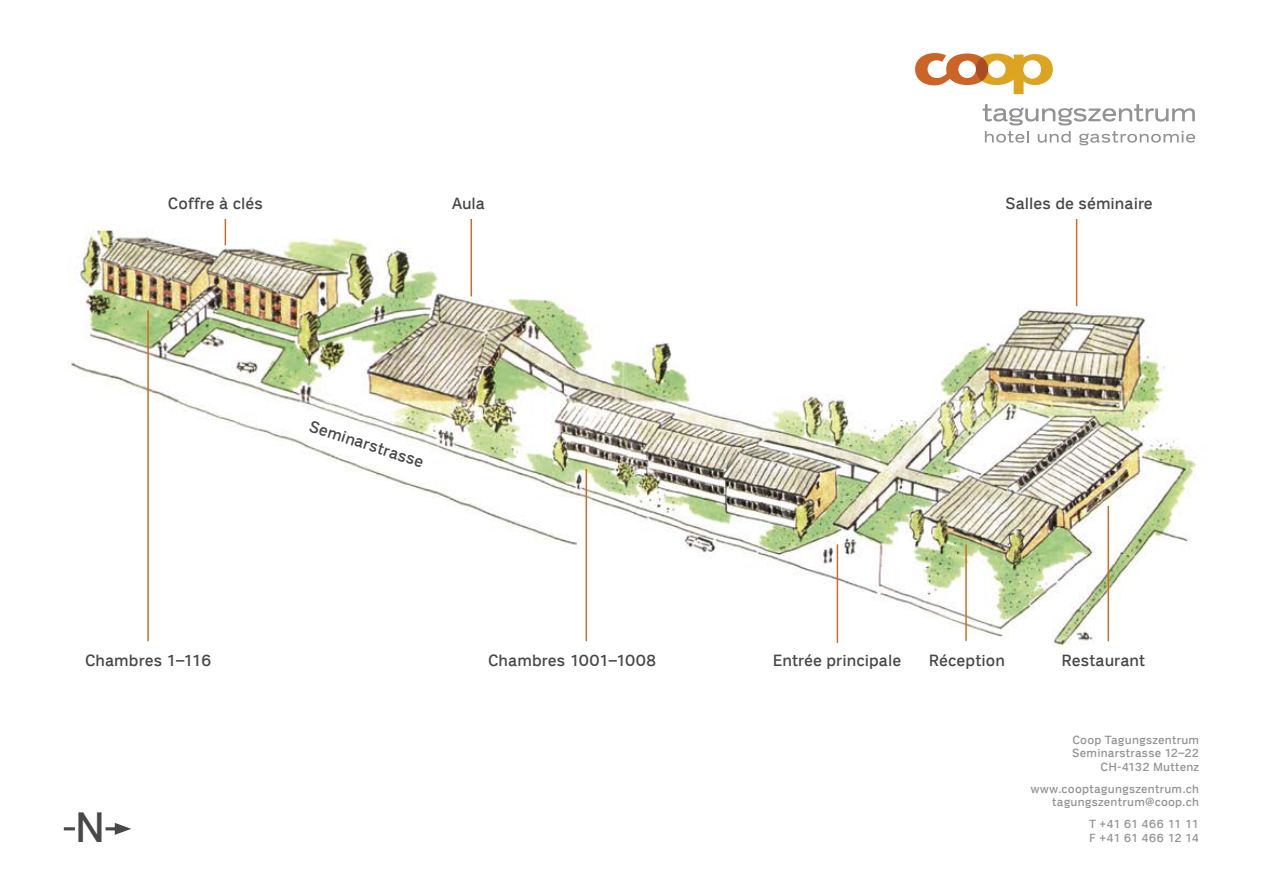
<style>
.page{position:relative;width:1263px;height:893px;background:#fff}
.page>*{position:absolute;margin:0;border:0;box-sizing:border-box;transform-origin:0 0}
.t1{font:43.05px "Coop";color:#484848}
.t2{font:16.5px "Coop";letter-spacing:.005em;color:#484848}
.t3{font:12px/13.5px "Coop";letter-spacing:.015em;color:#939393;text-align:right}
.t4{font:12px/13.5px "Coop";letter-spacing:-.03em;color:#939393}
</style>
<div class="page">
<svg style="left:915px;top:53px;width:138px;height:41px"></svg>
<div style="left:976px;top:57px;width:12px;height:24px;background:#ac4b22;border-radius:50%"></div>
<svg style="left:985px;top:131px;width:44px;height:12px"></svg>
<svg style="left:1038px;top:131px;width:33px;height:12px"></svg>
<svg style="left:1079px;top:131px;width:116px;height:14px"></svg>
<svg style="left:982px;top:104px;width:213px;height:21px"></svg>
<img style="left:69px;top:219px;width:1128px;height:427px">
<hr style="left:147px;top:310px;width:2px;height:331px;background:#cd6c27">
<hr style="left:585px;top:469px;width:2px;height:172px;background:#cd6c27">
<hr style="left:1107px;top:506px;width:2px;height:135px;background:#cd6c27">
<hr style="left:965px;top:544px;width:2px;height:97px;background:#cd6c27">
<hr style="left:837px;top:544px;width:1px;height:99px;background:#cd6c27">
<hr style="left:470px;top:219px;width:2px;height:77px;background:#cd6c27">
<hr style="left:1076px;top:219px;width:1px;height:87px;background:#cd6c27">
<svg style="left:225px;top:219px;width:1px;height:26px"></svg>
<hr style="left:106px;top:827px;width:15px;height:3px;background:#484848">
<svg style="left:115px;top:823px;width:16px;height:12px"></svg>
<svg style="left:64px;top:827px;width:11px;height:3px"></svg>
<p class="t2" style="left:168px;top:195px;width:96px">Coffre à clés</p>
<p class="t2" style="left:452px;top:195px;width:35px">Aula</p>
<p class="t2" style="left:313px;top:417px;width:121px;rotate:18deg">Seminarstrasse</p>
<p class="t2" style="left:1005px;top:195px;width:149px">Salles de séminaire</p>
<p class="t2" style="left:85px;top:652px;width:128px">Chambres 1–116</p>
<h1 class="t1" style="left:75px;top:804px;width:32px">N</h1>
<p class="t2" style="left:488px;top:652px;width:170px">Chambres 1001–1008</p>
<p class="t2" style="left:773px;top:652px;width:130px">Entrée principale</p>
<p class="t2" style="left:929px;top:652px;width:78px">Réception</p>
<p class="t2" style="left:1061px;top:652px;width:85px">Restaurant</p>
<p class="t3" style="left:1072px;top:733px;width:128px">Coop Tagungszentrum<br>Seminarstrasse 12–22<br>CH-4132 Muttenz</p>
<p class="t3" style="left:1031px;top:782px;width:170px">www.cooptagungszentrum.ch tagungszentrum@coop.ch</p>
<p class="t4" style="left:1089px;top:818px;width:112px">T +41 61 466 11 11<br>F +41 61 466 12 14</p>
</div>
